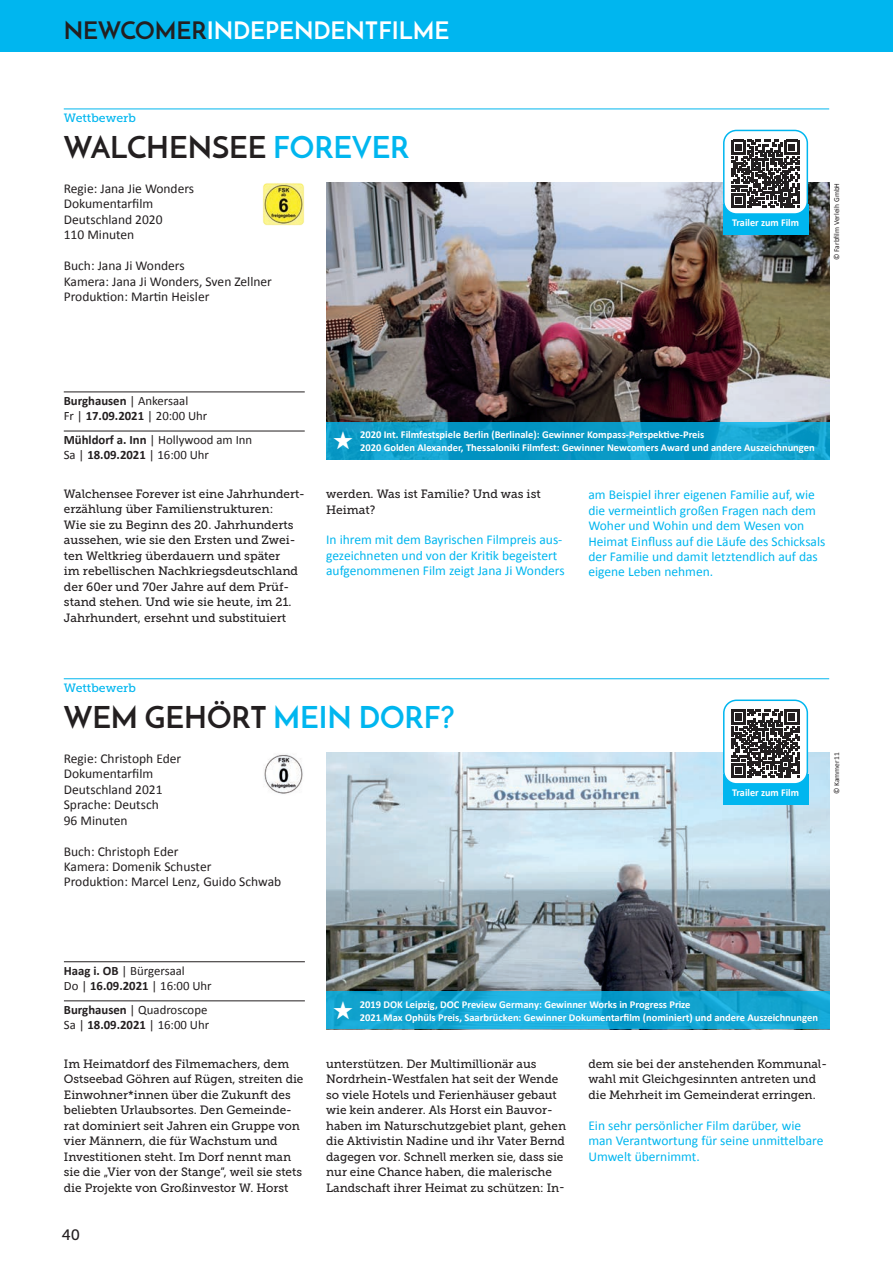
<style>
.page{position:relative;width:893px;height:1263px;background:#fff}
.page>*{position:absolute;margin:0;border:0;box-sizing:border-box;transform-origin:0 0}
.t1{font:700 30px "Josefin Sans";color:#231f20}
.t2{font:700 24px "Josefin Sans";color:#fff}
.t3{font:15px "Museo Slab 500";color:#231f20}
.t4{font:13.5px/15.5px "Calibri";color:#00b6ef}
.t5{font:13.5px/15.5px "Calibri";color:#231f20}
.t6{font:12.75px/15.3px "Calibri";color:#231f20}
.t7{font:12px/15.5px "Museo Slab 500";color:#231f20}
.t8{font:12px "Museo Slab 500";color:#00b6ef}
.t9{font:700 10.5px/12.6px "Calibri";color:#fff}
.t10{font:7.5px "Calibri";color:#231f20}
.s1{color:#231f20}
.s2{color:#00b6ef}
.s3{font-weight:700}
</style>
<div class="page">
<div style="left:0;top:0;width:893px;height:51px;background:#00b6ef"></div>
<img style="left:326px;top:753px;width:503px;height:238px">
<hr style="left:64px;top:678px;width:765px;height:1px;background:#00b6ef">
<div style="left:723px;top:774px;width:85px;height:31px;background:#00b6ef"></div>
<div style="left:724px;top:700px;width:83px;height:84px;background:#fff;border-radius:13px"></div>
<svg style="left:731px;top:710px;width:68px;height:68px"></svg>
<div style="left:723px;top:699px;width:85px;height:85px;border:2px solid #00b6ef;border-radius:13px"></div>
<hr style="left:64px;top:961px;width:241px;height:1px;background:#231f20">
<hr style="left:64px;top:1000px;width:241px;height:1px;background:#231f20">
<svg style="left:326px;top:991px;width:503px;height:38px;background:#14a6d4"></svg>
<img style="left:326px;top:183px;width:503px;height:239px">
<hr style="left:64px;top:109px;width:765px;height:1px;background:#00b6ef">
<img style="left:263px;top:183px;width:42px;height:42px">
<div style="left:723px;top:204px;width:85px;height:31px;background:#00b6ef"></div>
<div style="left:724px;top:130px;width:83px;height:84px;background:#fff;border-radius:13px"></div>
<svg style="left:731px;top:140px;width:68px;height:68px"></svg>
<div style="left:723px;top:130px;width:85px;height:85px;border:2px solid #00b6ef;border-radius:13px"></div>
<hr style="left:64px;top:392px;width:241px;height:1px;background:#231f20">
<hr style="left:64px;top:431px;width:241px;height:1px;background:#231f20">
<svg style="left:326px;top:422px;width:503px;height:37px;background:#0b9bc9"></svg>
<img style="left:264px;top:754px;width:39px;height:40px">
<svg style="left:333px;top:1000px;width:19px;height:19px"></svg>
<svg style="left:334px;top:430px;width:19px;height:19px"></svg>
<h2 class="t2" style="left:64px;top:16px;width:387px"><span class="s1">NEWCOMER</span>INDEPENDENTFILME</h2>
<p class="t8" style="left:64px;top:111px;width:74px">Wettbewerb</p>
<h1 class="t1" style="left:64px;top:129px;width:347px">WALCHENSEE <span class="s2">FOREVER</span></h1>
<p class="t5" style="left:64px;top:181px;width:132px">Regie: Jana Jie Wonders<br>Dokumentarfilm<br>Deutschland 2020<br>110 Minuten</p>
<p class="t5" style="left:64px;top:258px;width:210px">Buch: Jana Ji Wonders<br>Kamera: Jana Ji Wonders, Sven Zellner<br>Produktion: Martin Heisler</p>
<p class="t9" style="left:732px;top:217px;width:69px">Trailer zum Film</p>
<p class="t10" style="left:832px;top:260px;width:79px;rotate:-90deg">© Farbfilm Verleih GmbH</p>
<p class="t6" style="left:64px;top:393px;width:145px"><span class="s3">Burghausen</span> | Ankersaal<br>Fr | <span class="s3">17.09.2021</span> | 20:00 Uhr</p>
<p class="t6" style="left:64px;top:432px;width:190px"><span class="s3">Mühldorf a. Inn</span> | Hollywood am Inn<br>Sa | <span class="s3">18.09.2021</span> | 16:00 Uhr</p>
<p class="t9" style="left:360px;top:428px;width:456px">2020 Int. Filmfestspiele Berlin (Berlinale): Gewinner Kompass-Perspektive-Preis<br>2020 Golden Alexander, Thessaloniki Filmfest: Gewinner Newcomers Award und andere Auszeichnungen</p>
<p class="t7" style="left:64px;top:486px;width:240px">Walchensee Forever ist eine Jahrhundert&shy;erzählung über Familienstrukturen:<br>Wie sie zu Beginn des 20. Jahrhunderts aussehen, wie sie den Ersten und Zwei&shy;ten Weltkrieg überdauern und später<br>im rebellischen Nachkriegsdeutschland der 60er und 70er Jahre auf dem Prüf&shy;stand stehen. Und wie sie heute, im 21.<br>Jahrhundert, ersehnt und substituiert</p>
<p class="t7" style="left:326px;top:486px;width:216px">werden. Was ist Familie? Und was ist<br>Heimat?</p>
<p class="t4" style="left:326px;top:532px;width:240px">In ihrem mit dem Bayrischen Filmpreis aus&shy;gezeichneten und von der Kritik begeistert aufgenommenen Film zeigt Jana Ji Wonders</p>
<p class="t4" style="left:588px;top:487px;width:239px">am Beispiel ihrer eigenen Familie auf, wie die vermeintlich großen Fragen nach dem Woher und Wohin und dem Wesen von Heimat Einfluss auf die Läufe des Schicksals der Familie und damit letztendlich auf das eigene Leben nehmen.</p>
<p class="t8" style="left:64px;top:681px;width:74px">Wettbewerb</p>
<h1 class="t1" style="left:64px;top:698px;width:392px">WEM GEHÖRT <span class="s2">MEIN DORF?</span></h1>
<p class="t5" style="left:64px;top:751px;width:119px">Regie: Christoph Eder<br>Dokumentarfilm<br>Deutschland 2021<br>Sprache: Deutsch<br>96 Minuten</p>
<p class="t5" style="left:64px;top:843px;width:219px">Buch: Christoph Eder<br>Kamera: Domenik Schuster<br>Produktion: Marcel Lenz, Guido Schwab</p>
<p class="t9" style="left:732px;top:786px;width:69px">Trailer zum Film</p>
<p class="t10" style="left:832px;top:794px;width:43px;rotate:-90deg">© Kammer11</p>
<p class="t6" style="left:64px;top:963px;width:149px"><span class="s3">Haag i. OB</span> | Bürgersaal<br>Do | <span class="s3">16.09.2021</span> | 16:00 Uhr</p>
<p class="t6" style="left:64px;top:1002px;width:147px"><span class="s3">Burghausen</span> | Quadroscope<br>Sa | <span class="s3">18.09.2021</span> | 16:00 Uhr</p>
<p class="t9" style="left:360px;top:998px;width:460px">2019 DOK Leipzig, DOC Preview Germany: Gewinner Works in Progress Prize<br>2021 Max Ophüls Preis, Saarbrücken: Gewinner Dokumentarfilm (nominiert) und andere Auszeichnungen</p>
<p class="t7" style="left:64px;top:1056px;width:241px">Im Heimatdorf des Filmemachers, dem Ostseebad Göhren auf Rügen, streiten die Einwohner*innen über die Zukunft des beliebten Urlaubsortes. Den Gemeinde&shy;rat dominiert seit Jahren ein Gruppe von vier Männern, die für Wachstum und Investitionen steht. Im Dorf nennt man sie die „Vier von der Stange”, weil sie stets die Projekte von Großinvestor W. Horst</p>
<p class="t7" style="left:326px;top:1056px;width:241px">unterstützen. Der Multimillionär aus Nordrhein-Westfalen hat seit der Wende so viele Hotels und Ferienhäuser gebaut wie kein anderer. Als Horst ein Bauvor&shy;haben im Naturschutzgebiet plant, gehen die Aktivistin Nadine und ihr Vater Bernd dagegen vor. Schnell merken sie, dass sie nur eine Chance haben, die malerische Landschaft ihrer Heimat zu schützen: In-</p>
<p class="t3" style="left:62px;top:1227px;width:20px">40</p>
<p class="t7" style="left:588px;top:1056px;width:240px">dem sie bei der anstehenden Kommunal&shy;wahl mit Gleichgesinnten antreten und die Mehrheit im Gemeinderat erringen.</p>
<p class="t4" style="left:588px;top:1117px;width:236px">Ein sehr persönlicher Film darüber, wie man Verantwortung für seine unmittelbare<br>Umwelt übernimmt.</p>
</div>
